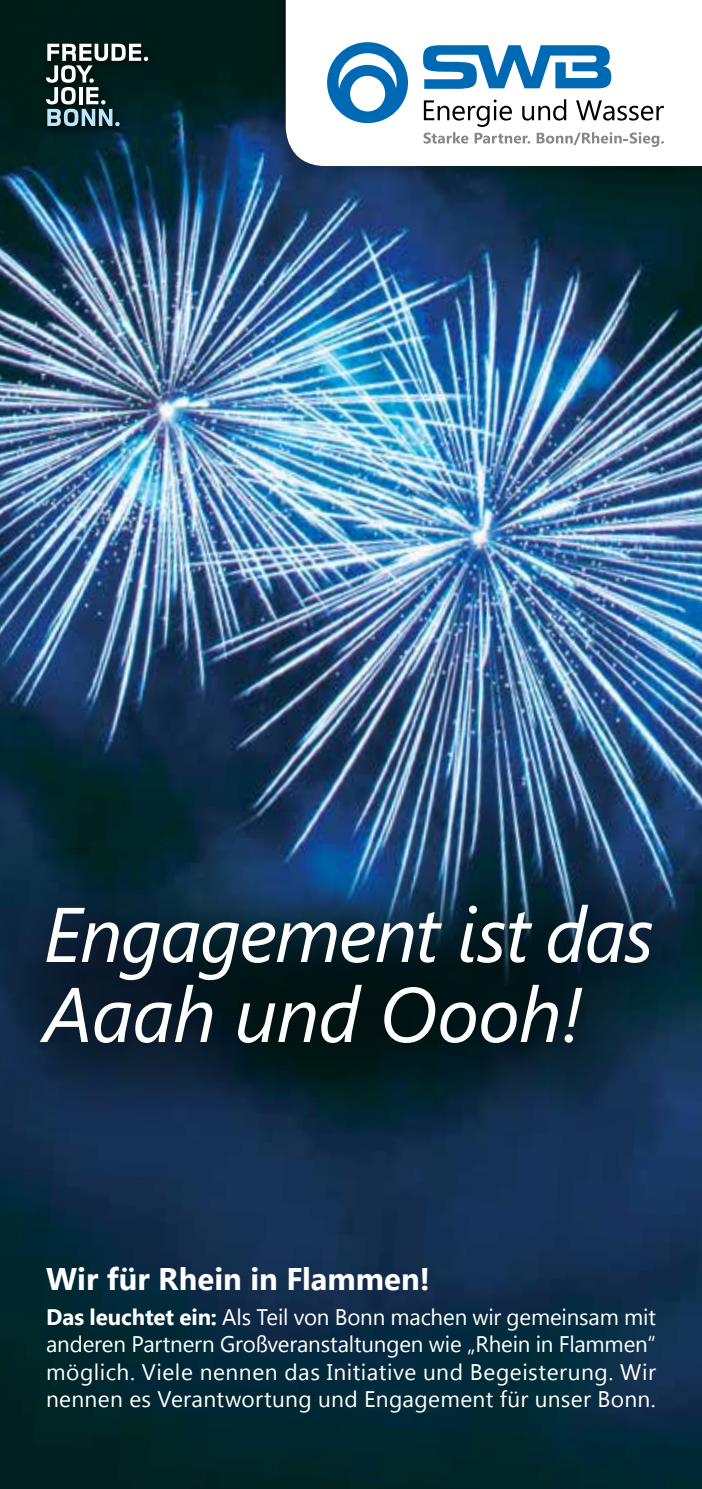
<style>
.page{position:relative;width:702px;height:1489px;background:#fff}
.page>*{position:absolute;margin:0;border:0;box-sizing:border-box;transform-origin:0 0}
.t1{font:italic 77.25px/80px "Segoe UI";letter-spacing:-.02em;color:#fff}
.t2{font:700 31.25px "Segoe UI";color:#fff}
.t3{font:22.5px/27.5px "Segoe UI";letter-spacing:.015em;color:#fff;text-align:justify}
.s1{font-weight:700}
</style>
<div class="page">
<img style="left:0;top:0;width:702px;height:1488px">
<div style="left:266px;top:0;width:436px;height:185px;background:#000;opacity:.25"></div>
<svg style="left:286px;top:0;width:416px;height:166px"></svg>
<svg style="left:423px;top:45px;width:188px;height:44px"></svg>
<svg style="left:327px;top:42px;width:81px;height:81px"></svg>
<svg style="left:423px;top:99px;width:241px;height:48px"></svg>
<div style="left:42px;top:38px;width:117px;height:98px;background:#000;opacity:.75"></div>
<svg style="left:46px;top:44px;width:102px;height:82px"></svg>
<div style="left:0;top:838px;width:702px;height:303px;background:#000;opacity:.5"></div>
<svg style="left:0;top:0;width:5px;height:3px"></svg>
<svg style="left:696px;top:0;width:6px;height:3px"></svg>
<h1 class="t1" style="left:44px;top:891px;width:612px">Engagement ist das<br>Aaah und Oooh!</h1>
<h2 class="t2" style="left:46px;top:1256px;width:385px">Wir für Rhein in Flammen!</h2>
<p class="t3" style="left:46px;top:1301px;width:611px"><span class="s1">Das leuchtet ein:</span> Als Teil von Bonn machen wir gemeinsam mit anderen Partnern Großveranstaltungen wie „Rhein in Flammen“ möglich. Viele nennen das Initiative und Begeisterung. Wir nennen es Verantwortung und Engagement für unser Bonn.</p>
</div>
